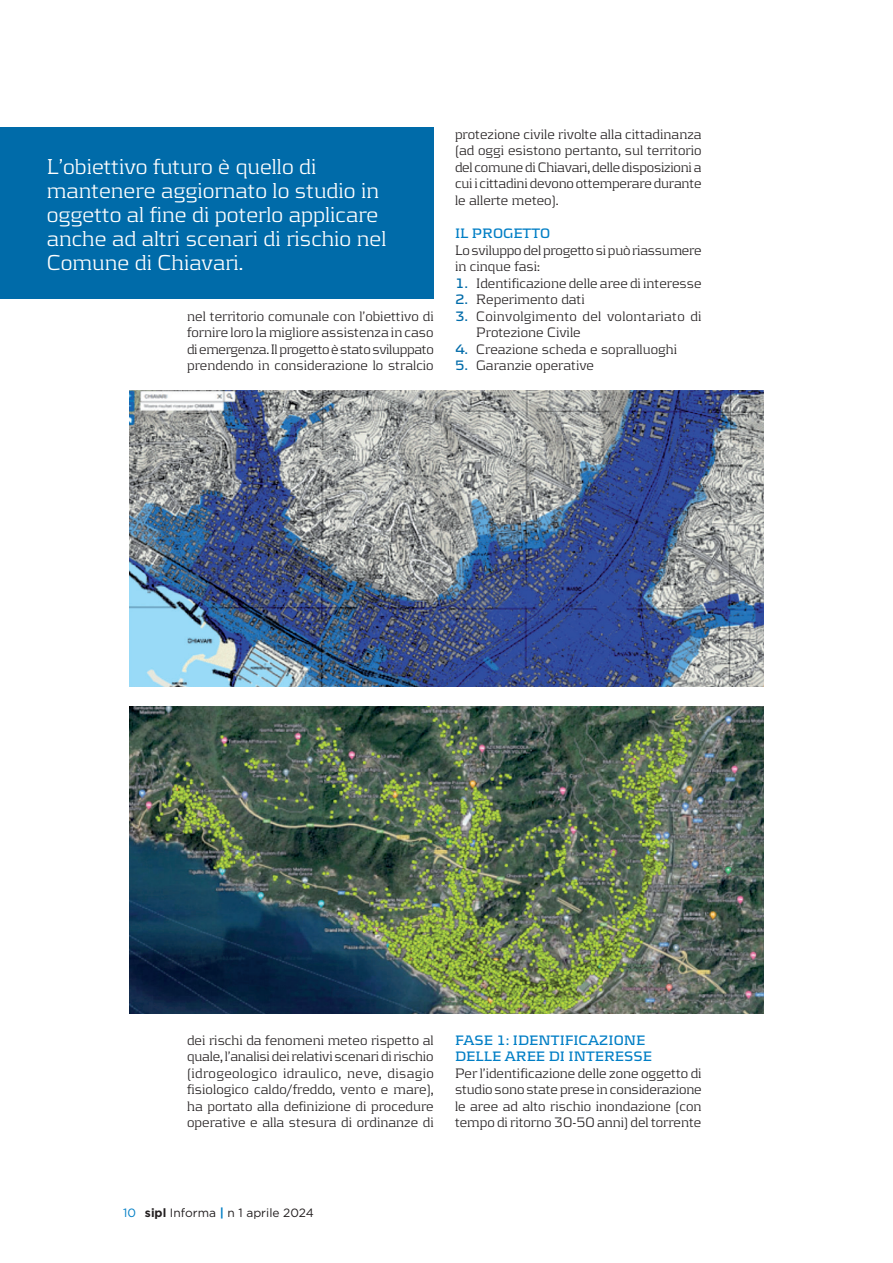
<style>
.page{position:relative;width:893px;height:1263px;background:#fff}
.page>*{position:absolute;margin:0;border:0;box-sizing:border-box;transform-origin:0 0}
.t1{font:300 22.5px/24px "Kontrapunkt";color:#fff}
.t2{font:300 14.25px/16.5px "Kontrapunkt";color:#231f20;text-align:justify}
.t3{font:700 14.25px/16.5px "Kontrapunkt";color:#007ec5}
.t4{font:300 14.25px/16.5px "Kontrapunkt";letter-spacing:.02em;color:#231f20}
.t5{font:12px "Gotham";color:#231f20}
.s1{font-weight:700;color:#006ba9}
.s2{color:#007ec5}
.s3{font-weight:700}
.s4{font-weight:700;color:#007ec5}
</style>
<div class="page">
<img style="left:130px;top:707px;width:633px;height:306px">
<img style="left:130px;top:390px;width:633px;height:297px">
<div style="left:0;top:128px;width:434px;height:171px;background:#006ba9"></div>
<h1 class="t1" style="left:47px;top:154px;width:341px">L’obiettivo futuro è quello di mantenere aggiornato lo studio in oggetto al fine di poterlo applicare anche ad altri scenari di rischio nel<br>Comune di Chiavari.</h1>
<p class="t2" style="left:187px;top:307px;width:248px">nel territorio comunale con l’obiettivo di fornire loro la migliore assistenza in caso di emergenza. Il progetto è stato sviluppato prendendo in considerazione lo stralcio</p>
<p class="t2" style="left:455px;top:126px;width:248px">protezione civile rivolte alla cittadinanza (ad oggi esistono pertanto, sul territorio del comune di Chiavari, delle disposizioni a cui i cittadini devono ottemperare durante le allerte meteo).</p>
<p class="t3" style="left:455px;top:225px;width:97px">IL PROGETTO</p>
<p class="t2" style="left:455px;top:241px;width:248px">Lo sviluppo del progetto si può riassumere in cinque fasi:</p>
<p class="t2" style="left:455px;top:274px;width:248px"><span class="s1">1.</span> Identificazione delle aree di interesse</p>
<p class="t2" style="left:455px;top:291px;width:131px"><span class="s1">2.</span> Reperimento dati</p>
<p class="t4" style="left:476px;top:307px;width:227px;text-indent:-21px"><span class="s1">3.</span> Coinvolgimento del volontariato di<br>Protezione Civile</p>
<p class="t2" style="left:455px;top:340px;width:224px"><span class="s1">4.</span> Creazione scheda e sopralluoghi</p>
<p class="t2" style="left:455px;top:357px;width:141px"><span class="s1">5.</span> Garanzie operative</p>
<p class="t2" style="left:187px;top:1031px;width:248px">dei rischi da fenomeni meteo rispetto al quale, l’analisi dei relativi scenari di rischio (idrogeologico idraulico, neve, disagio fisiologico caldo/freddo, vento e mare), ha portato alla definizione di procedure operative e alla stesura di ordinanze di</p>
<p class="t3" style="left:455px;top:1031px;width:199px">FASE 1: IDENTIFICAZIONE<br>DELLE AREE DI INTERESSE</p>
<p class="t2" style="left:455px;top:1064px;width:248px">Per l’identificazione delle zone oggetto di studio sono state prese in considerazione le aree ad alto rischio inondazione (con tempo di ritorno 30-50 anni) del torrente</p>
<p class="t5" style="left:123px;top:1205px;width:192px"><span class="s2">10</span> <span class="s3">sipl</span> Informa <span class="s4">|</span> n 1 aprile 2024</p>
</div>
